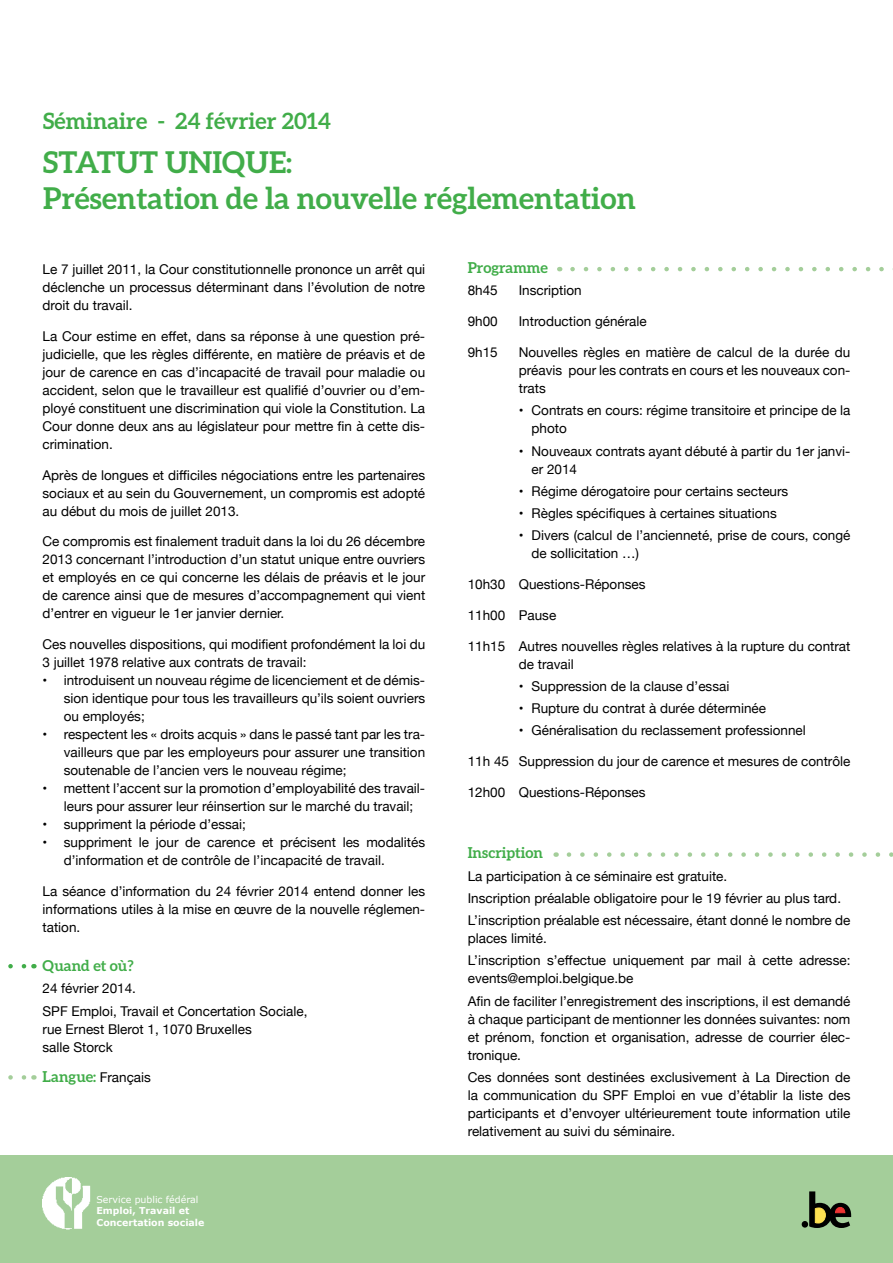
<style>
.page{position:relative;width:893px;height:1263px;background:#fff}
.page>*{position:absolute;margin:0;border:0;box-sizing:border-box;transform-origin:0 0}
.t1{font:700 30px/36px "Aleo";color:#41ad49}
.t2{font:700 22.5px "Aleo";color:#41ad49}
.t3{font:700 15px "Aleo";color:#41ad49}
.t4{font:13.5px/18px "Helvetica Neue";color:#000}
.t5{font:700 9.45px/11.6px "Verdana";color:#fff}
.t6{font:9.45px "Verdana";color:#fff}
.s1{font-family:"Aleo";font-weight:700;font-size:15px;color:#41ad49}
</style>
<div class="page">
<div style="left:0;top:1156px;width:893px;height:107px;background:#a4ce9a"></div>
<svg style="left:802px;top:1191px;width:49px;height:37px"></svg>
<img style="left:43px;top:1178px;width:48px;height:52px">
<svg style="left:572px;top:267px;width:321px;height:4px"></svg>
<svg style="left:569px;top:852px;width:324px;height:5px"></svg>
<svg style="left:8px;top:964px;width:19px;height:4px"></svg>
<svg style="left:8px;top:1075px;width:19px;height:5px"></svg>
<h2 class="t2" style="left:43px;top:108px;width:289px">Séminaire - 24 février 2014</h2>
<h1 class="t1" style="left:43px;top:144px;width:594px">STATUT UNIQUE:<br>Présentation de la nouvelle réglementation</h1>
<p class="t4" style="left:43px;top:261px;width:384px;text-align:justify">Le 7 juillet 2011, la Cour constitutionnelle prononce un arrêt qui déclenche un processus déterminant dans l’évolution de notre droit du travail.</p>
<p class="t4" style="left:43px;top:328px;width:384px;text-align:justify">La Cour estime en effet, dans sa réponse à une question pré&shy;judicielle, que les règles différente, en matière de préavis et de jour de carence en cas d’incapacité de travail pour maladie ou accident, selon que le travailleur est qualifié d’ouvrier ou d’em&shy;ployé constituent une discrimination qui viole la Constitution. La Cour donne deux ans au législateur pour mettre fin à cette dis&shy;crimination.</p>
<p class="t4" style="left:43px;top:466px;width:384px;text-align:justify">Après de longues et difficiles négociations entre les partenaires sociaux et au sein du Gouvernement, un compromis est adopté au début du mois de juillet 2013.</p>
<p class="t4" style="left:43px;top:533px;width:384px;text-align:justify">Ce compromis est finalement traduit dans la loi du 26 décembre 2013 concernant l’introduction d’un statut unique entre ouvriers et employés en ce qui concerne les délais de préavis et le jour de carence ainsi que de mesures d’accompagnement qui vient d’entrer en vigueur le 1er janvier dernier.</p>
<p class="t4" style="left:43px;top:636px;width:384px">Ces nouvelles dispositions, qui modifient profondément la loi du<br>3 juillet 1978 relative aux contrats de travail:</p>
<p class="t4" style="left:64px;top:672px;width:363px;text-align:justify;text-indent:-21px">• introduisent un nouveau régime de licenciement et de démis&shy;sion identique pour tous les travailleurs qu’ils soient ouvriers ou employés;</p>
<p class="t4" style="left:64px;top:726px;width:363px;text-align:justify;text-indent:-21px">• respectent les « droits acquis » dans le passé tant par les tra&shy;vailleurs que par les employeurs pour assurer une transition soutenable de l’ancien vers le nouveau régime;</p>
<p class="t4" style="left:64px;top:780px;width:363px;text-indent:-21px">• mettent l’accent sur la promotion d’employabilité des travail&shy;leurs pour assurer leur réinsertion sur le marché du travail;</p>
<p class="t4" style="left:43px;top:816px;width:205px">• suppriment la période d’essai;</p>
<p class="t4" style="left:64px;top:834px;width:363px;text-indent:-21px">• suppriment le jour de carence et précisent les modalités d’information et de contrôle de l’incapacité de travail.</p>
<p class="t4" style="left:43px;top:883px;width:384px;text-align:justify">La séance d’information du 24 février 2014 entend donner les informations utiles à la mise en œuvre de la nouvelle réglemen&shy;tation.</p>
<p class="t3" style="left:43px;top:957px;width:93px">Quand et où?</p>
<p class="t4" style="left:43px;top:978px;width:267px;line-height:22.2px">24 février 2014.<br>SPF Emploi, Travail et Concertation Sociale,</p>
<p class="t4" style="left:43px;top:1020px;width:211px">rue Ernest Blerot 1, 1070 Bruxelles salle Storck</p>
<p class="t4" style="left:43px;top:1069px;width:110px"><span class="s1">Langue:</span> Français</p>
<p class="t6" style="left:96px;top:1193px;width:103px">Service public fédéral</p>
<p class="t5" style="left:96px;top:1205px;width:109px">Emploi, Travail et<br>Concertation sociale</p>
<p class="t3" style="left:468px;top:259px;width:82px">Programme</p>
<p class="t4" style="left:468px;top:282px;width:32px">8h45</p>
<p class="t4" style="left:519px;top:282px;width:65px">Inscription</p>
<p class="t4" style="left:468px;top:313px;width:32px">9h00</p>
<p class="t4" style="left:519px;top:313px;width:130px">Introduction générale</p>
<p class="t4" style="left:468px;top:344px;width:32px">9h15</p>
<p class="t4" style="left:519px;top:344px;width:333px;text-align:justify">Nouvelles règles en matière de calcul de la durée du préavis pour les contrats en cours et les nouveaux con&shy;trats</p>
<p class="t4" style="left:532px;top:402px;width:320px;text-indent:-13px">• Contrats en cours: régime transitoire et principe de la photo</p>
<p class="t4" style="left:532px;top:442px;width:320px;text-indent:-13px">• Nouveaux contrats ayant débuté à partir du 1er janvi&shy;er 2014</p>
<p class="t4" style="left:519px;top:483px;width:271px">• Régime dérogatoire pour certains secteurs</p>
<p class="t4" style="left:519px;top:505px;width:260px">• Règles spécifiques à certaines situations</p>
<p class="t4" style="left:532px;top:527px;width:320px;text-indent:-13px">• Divers (calcul de l’ancienneté, prise de cours, congé de sollicitation …)</p>
<p class="t4" style="left:468px;top:576px;width:179px">10h30 Questions-Réponses</p>
<p class="t4" style="left:468px;top:607px;width:90px">11h00 Pause</p>
<p class="t4" style="left:519px;top:637px;width:333px;text-indent:-51px">11h15 Autres nouvelles règles relatives à la rupture du contrat de travail</p>
<p class="t4" style="left:519px;top:678px;width:212px">• Suppression de la clause d’essai</p>
<p class="t4" style="left:519px;top:700px;width:249px">• Rupture du contrat à durée déterminée</p>
<p class="t4" style="left:519px;top:722px;width:289px">• Généralisation du reclassement professionnel</p>
<p class="t4" style="left:468px;top:753px;width:384px">11h 45 Suppression du jour de carence et mesures de contrôle</p>
<p class="t4" style="left:468px;top:784px;width:179px">12h00 Questions-Réponses</p>
<p class="t3" style="left:468px;top:844px;width:77px">Inscription</p>
<p class="t4" style="left:468px;top:865px;width:384px;line-height:22.2px">La participation à ce séminaire est gratuite.<br>Inscription préalable obligatoire pour le 19 février au plus tard.<br>L’inscription préalable est nécessaire, étant donné le nombre de</p>
<p class="t4" style="left:468px;top:928px;width:384px;line-height:22.2px">places limité.<br>L’inscription s’effectue uniquement par mail à cette adresse:</p>
<p class="t4" style="left:468px;top:968px;width:384px;line-height:22.2px">events@emploi.belgique.be<br>Afin de faciliter l’enregistrement des inscriptions, il est demandé</p>
<p class="t4" style="left:468px;top:1010px;width:384px;text-align:justify">à chaque participant de mentionner les données suivantes: nom et prénom, fonction et organisation, adresse de courrier élec&shy;tronique.</p>
<p class="t4" style="left:468px;top:1069px;width:384px;text-align:justify">Ces données sont destinées exclusivement à La Direction de la communication du SPF Emploi en vue d’établir la liste des participants et d’envoyer ultérieurement toute information utile relativement au suivi du séminaire.</p>
</div>
